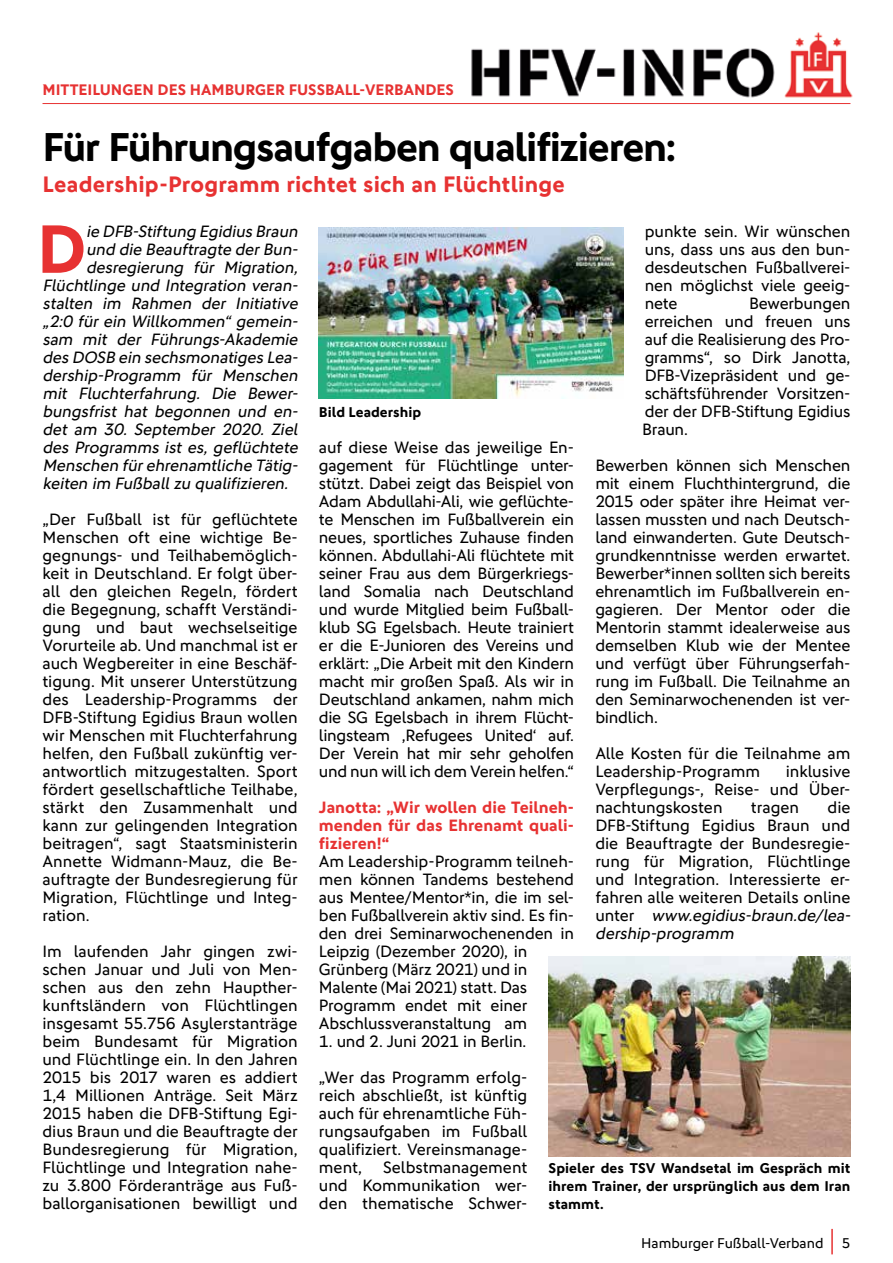
<style>
.page{position:relative;width:893px;height:1263px;background:#fff}
.page>*{position:absolute;margin:0;border:0;box-sizing:border-box;transform-origin:0 0}
.t1{font:700 68.7px "DFB Sans";color:#e73232}
.t2{font:700 40.5px "DFB Sans";letter-spacing:-.03em;color:#000}
.t3{font:700 22.5px "DFB Sans";letter-spacing:.01em;color:#e73232}
.t4{font:16.5px/18px "DFB Sans";letter-spacing:-.01em;color:#000;text-align:justify}
.t5{font:italic 16.5px "DFB Sans";color:#000}
.t6{font:700 16.5px/18px "DFB Sans";color:#e73232;text-align:justify}
.t7{font:700 15.3px "DFB Sans";color:#e73232}
.t8{font:700 14.25px/18px "DFB Sans";letter-spacing:.005em;color:#000;text-align:justify}
.t9{font:14.25px "DFB Sans";color:#000}
.s1{font-style:italic}
</style>
<div class="page">
<hr style="left:831px;top:1229px;width:2px;height:25px;background:#e73232">
<hr style="left:43px;top:103px;width:807px;height:1px;background:#e73232">
<img style="left:471px;top:32px;width:382px;height:66px">
<img style="left:319px;top:227px;width:304px;height:172px">
<img style="left:549px;top:957px;width:301px;height:199px">
<p class="t7" style="left:43px;top:80px;width:413px">MITTEILUNGEN DES HAMBURGER FUSSBALL-VERBANDES</p>
<h2 class="t2" style="left:43px;top:122px;width:636px">Für Führungsaufgaben qualifizieren:</h2>
<h3 class="t3" style="left:43px;top:170px;width:524px">Leadership-Programm richtet sich an Flüchtlinge</h3>
<h1 class="t1" style="left:37px;top:208px;width:51px">D</h1>
<p class="t5" style="left:86px;top:222px;width:216px">ie DFB-Stiftung Egidius Braun</p>
<p class="t4" style="left:645px;top:222px;width:207px">punkte sein. Wir wünschen uns, dass uns aus den bun&shy;desdeutschen Fußballverei&shy;nen möglichst viele geeig&shy;nete</p>
<p class="t5" style="left:86px;top:240px;width:216px">und die Beauftragte derBun-</p>
<p class="t5" style="left:86px;top:258px;width:216px">desregierung für Migration,</p>
<p class="t5" style="left:43px;top:276px;width:260px">Flüchtlinge und Integration veran-</p>
<p class="t5" style="left:43px;top:294px;width:260px">stalten im Rahmen der Initiative</p>
<p class="t5" style="left:43px;top:312px;width:260px">„2:0 für ein Willkommen“ gemein-</p>
<p class="t5" style="left:43px;top:330px;width:260px">sam mit der Führungs-Akademie</p>
<p class="t5" style="left:43px;top:348px;width:260px">des DOSB ein sechsmonatiges Lea-</p>
<p class="t5" style="left:43px;top:366px;width:260px">dership-Programm für Menschen</p>
<p class="t5" style="left:43px;top:384px;width:260px">mit Fluchterfahrung. Die Bewer-</p>
<p class="t5" style="left:43px;top:402px;width:260px">bungsfrist hat begonnen und en-</p>
<p class="t5" style="left:43px;top:420px;width:260px">det am 30. September 2020. Ziel</p>
<p class="t5" style="left:43px;top:438px;width:260px">des Programms ist es, geflüchtete</p>
<p class="t5" style="left:43px;top:456px;width:260px">Menschen fürehrenamtliche Tätig-</p>
<p class="t5" style="left:43px;top:474px;width:250px">keiten im Fußballzu qualifizieren.</p>
<p class="t4" style="left:43px;top:510px;width:257px">„Der Fußball ist für geflüchtete Menschen oft eine wichtige Be&shy;gegnungs- und Teilhabemöglich&shy;keit in Deutschland. Er folgt über&shy;all den gleichen Regeln, fördert die Begegnung, schafft Verständi&shy;gung und baut wechselseitige Vorurteile ab. Und manchmal ist er auch Wegbereiter in eine Beschäf&shy;tigung. Mit unserer Unterstützung des Leadership-Programms der DFB-Stiftung Egidius Braun wollen wir Menschen mit Fluchterfahrung helfen, den Fußball zukünftig ver&shy;antwortlich mitzugestalten. Sport fördert gesellschaftliche Teilhabe, stärkt den Zusammenhalt und kann zur gelingenden Integration beitragen“, sagt Staatsministerin Annette Widmann-Mauz, die Be&shy;auftragte der Bundesregierung für Migration, Flüchtlinge und Integ&shy;ration.</p>
<p class="t4" style="left:43px;top:942px;width:257px">Im laufenden Jahr gingen zwi&shy;schen Januar und Juli von Men&shy;schen aus den zehn Haupther&shy;kunftsländern von Flüchtlingen insgesamt 55.756 Asylerstanträge beim Bundesamt für Migration und Flüchtlinge ein. In den Jahren 2015 bis 2017 waren es addiert 1,4 Millionen Anträge. Seit März 2015 haben die DFB-Stiftung Egi&shy;dius Braun und die Beauftragte der Bundesregierung für Migration, Flüchtlinge und Integration nahe&shy;zu 3.800 Förderanträge aus Fuß&shy;ballorganisationen bewilligt und</p>
<p class="t4" style="left:642px;top:294px;width:210px;text-indent:107px">Bewerbungen erreichen und freuen uns auf die Realisierung des Pro&shy;gramms“, so Dirk Janotta, DFB-Vizepräsident und ge&shy;schäftsführender Vorsitzen&shy;der der DFB-Stiftung Egidius Braun.</p>
<p class="t4" style="left:595px;top:456px;width:257px">Bewerben können sich Menschen mit einem Fluchthintergrund, die 2015 oder später ihre Heimat ver&shy;lassen mussten und nach Deutsch&shy;land einwanderten. Gute Deutsch&shy;grundkenntnisse werden erwartet.<br>Bewerber*innen sollten sich bereits ehrenamtlich im Fußballverein en&shy;gagieren. Der Mentor oder die Mentorin stammt idealerweise aus demselben Klub wie der Mentee und verfügt über Führungserfah&shy;rung im Fußball. Die Teilnahme an den Seminarwochenenden ist ver&shy;bindlich.</p>
<p class="t4" style="left:595px;top:744px;width:257px">Alle Kosten für die Teilnahme am<br>Leadership-Programm</p>
<p class="t8" style="left:319px;top:403px;width:104px">Bild Leadership</p>
<p class="t4" style="left:319px;top:438px;width:257px">auf diese Weise das jeweilige En&shy;gagement für Flüchtlinge unter&shy;stützt. Dabei zeigt das Beispiel von Adam Abdullahi-Ali, wie geflüchte&shy;te Menschen im Fußballverein ein neues, sportliches Zuhause finden können. Abdullahi-Ali flüchtete mit seiner Frau aus dem Bürgerkriegs&shy;land Somalia nach Deutschland und wurde Mitglied beim Fußball&shy;klub SG Egelsbach. Heute trainiert er die E-Junioren des Vereins und erklärt: „Die Arbeit mit den Kindern macht mir großen Spaß. Als wir in Deutschland ankamen, nahm mich die SG Egelsbach in ihrem Flücht&shy;lingsteam ‚Refugees United‘ auf.<br>Der Verein hat mir sehr geholfen und nun will ich dem Verein helfen.“</p>
<p class="t6" style="left:319px;top:798px;width:257px">Janotta: „Wir wollen die Teilneh&shy;menden für das Ehrenamt quali&shy;fizieren!“</p>
<p class="t4" style="left:319px;top:852px;width:257px;text-align:left">Am Leadership-Programm teilneh&shy;men können Tandems bestehend aus Mentee/Mentor*in, die im sel&shy;ben Fußballverein aktiv sind. Es fin&shy;den drei Seminarwochenenden in<br>Leipzig (Dezember 2020), in<br>Grünberg (März 2021) und in<br>Malente (Mai 2021) statt. Das<br>Programm endet mit einer<br>Abschlussveranstaltung am</p>
<p class="t4" style="left:319px;top:1023px;width:210px;line-height:36px">1. und 2. Juni 2021 in Berlin. „Wer das Programm erfolg-</p>
<p class="t4" style="left:319px;top:1086px;width:210px">reich abschließt, ist künftig auch für ehrenamtliche Füh&shy;rungsaufgaben im Fußball qualifiziert. Vereinsmanage&shy;ment,</p>
<p class="t4" style="left:595px;top:762px;width:257px;text-indent:190px">inklusive Verpflegungs-, Reise- und Über&shy;nachtungskosten</p>
<p class="t4" style="left:595px;top:798px;width:260px;text-align:left;text-indent:232px">die<br>DFB-Stiftung Egidius Braun und die Beauftragte der Bundesregie&shy;rung für Migration, Flüchtlinge und Integration. Interessierte er&shy;fahren alle weiteren Details online u n t e r <span class="s1">www.egidius-braun.de/lea&shy;dership-programm</span></p>
<p class="t4" style="left:751px;top:798px;width:50px">tragen</p>
<p class="t4" style="left:319px;top:1158px;width:210px;text-indent:64px">Selbstmanagement und Kommunikation wer&shy;den thematische Schwer-</p>
<p class="t8" style="left:549px;top:1159px;width:303px">Spieler des TSV Wandsetal im Gespräch mit ihrem Trainer, der ursprünglich aus dem Iran stammt.</p>
<p class="t9" style="left:641px;top:1235px;width:184px">Hamburger Fußball-Verband</p>
<p class="t9" style="left:842px;top:1235px;width:10px">5</p>
</div>
